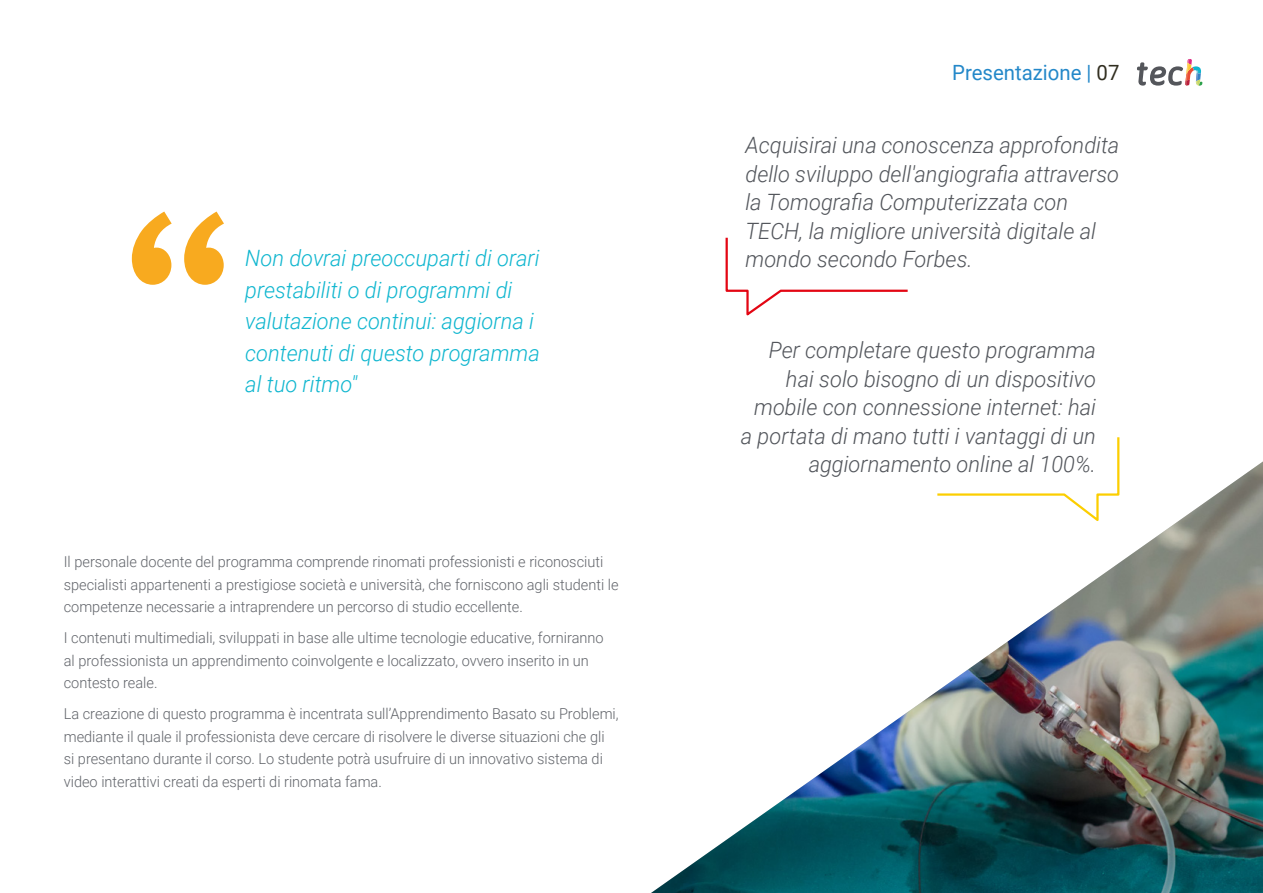
<style>
.page{position:relative;width:1263px;height:893px;background:#fff}
.page>*{position:absolute;margin:0;border:0;box-sizing:border-box;transform-origin:0 0}
.t1{font:italic 300 22.5px/28.5px "Roboto";color:#52555b;text-align:right}
.t2{font:italic 300 22.5px/31.5px "Roboto";color:#0fb6cf}
.t3{font:21px "Roboto";color:#2488c9}
.t4{font:300 15px/22.5px "Roboto";color:#61646a}
.s1{color:#312e20}
</style>
<div class="page">
<img style="left:651px;top:461px;width:612px;height:432px">
<svg style="left:935px;top:437px;width:185px;height:88px"></svg>
<svg style="left:725px;top:237px;width:183px;height:79px"></svg>
<svg style="left:132px;top:212px;width:92px;height:73px"></svg>
<svg style="left:1137px;top:59px;width:65px;height:27px"></svg>
<h2 class="t3" style="left:952px;top:57px;width:169px">Presentazione | <span class="s1">07</span></h2>
<h1 class="t1" style="left:745px;top:130px;width:375px;text-align:left">Acquisirai una conoscenza approfondita dello sviluppo dell'angiografia attraverso la Tomografia Computerizzata con TECH, la migliore università digitale al</h1>
<h1 class="t2" style="left:245px;top:241px;width:296px">Non dovrai preoccuparti di orari</h1>
<h1 class="t1" style="left:745px;top:244px;width:229px">mondo secondo Forbes.</h1>
<h1 class="t2" style="left:245px;top:273px;width:296px">prestabiliti o di programmi di valutazione continui: aggiorna i contenuti di questo programma al tuo ritmo"</h1>
<h1 class="t1" style="left:741px;top:335px;width:357px">Per completare questo programma hai solo bisogno di un dispositivo mobile con connessione internet: hai a portata di mano tutti i vantaggi di un aggiornamento online al 100%.</h1>
<p class="t4" style="left:64px;top:550px;width:556px">Il personale docente del programma comprende rinomati professionisti e riconosciuti specialisti appartenenti a prestigiose società e università, che forniscono agli studenti le competenze necessarie a intraprendere un percorso di studio eccellente.</p>
<p class="t4" style="left:64px;top:626px;width:541px">I contenuti multimediali, sviluppati in base alle ultime tecnologie educative, forniranno al professionista un apprendimento coinvolgente e localizzato, ovvero inserito in un contesto reale.</p>
<p class="t4" style="left:64px;top:702px;width:556px">La creazione di questo programma è incentrata sull’Apprendimento Basato su Problemi, mediante il quale il professionista deve cercare di risolvere le diverse situazioni che gli si presentano durante il corso. Lo studente potrà usufruire di un innovativo sistema di video interattivi creati da esperti di rinomata fama.</p>
</div>
